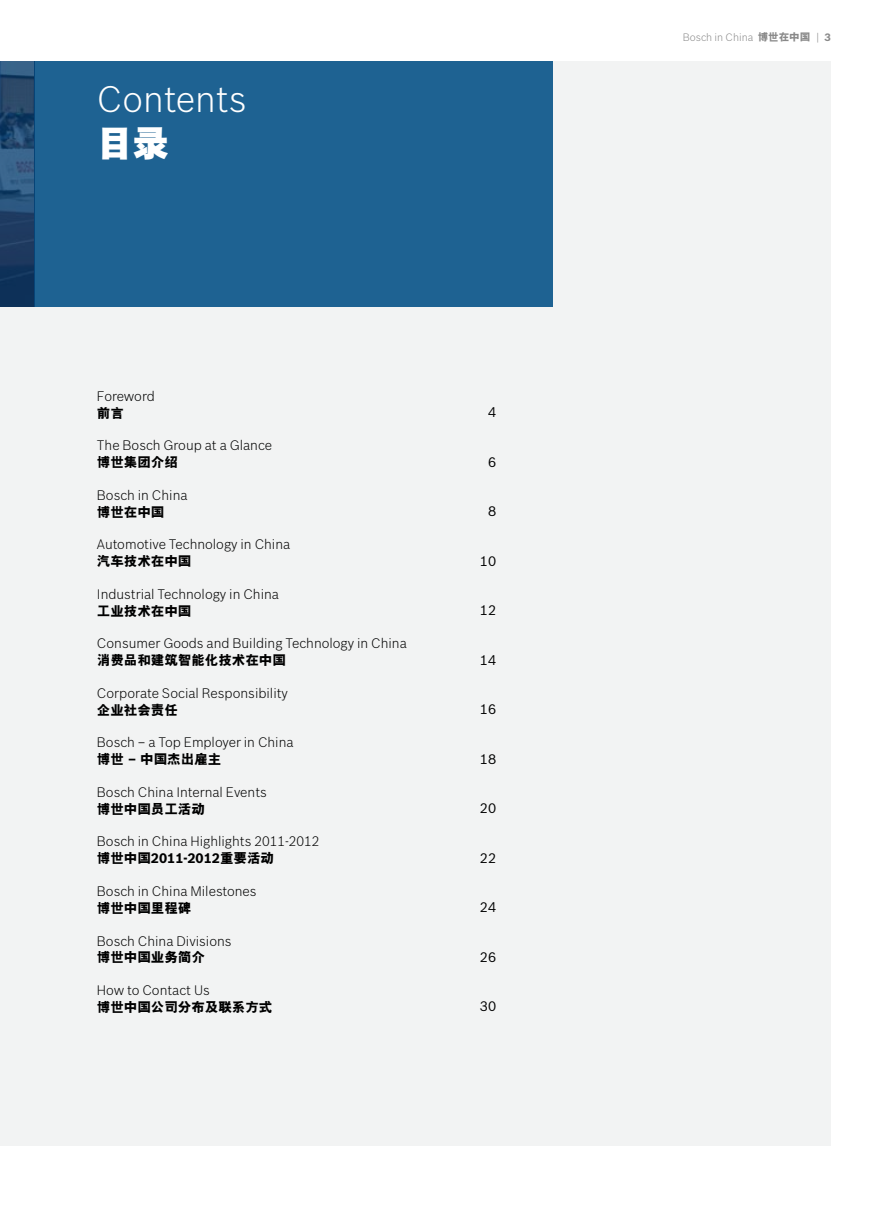
<style>
.page{position:relative;width:893px;height:1208px;background:#fff}
.page>*{position:absolute;margin:0;border:0;box-sizing:border-box;transform-origin:0 0}
.t1{font:300 36px "Bosch Sans";color:#fff}
.t2{font:36px "H Yb 0 gj";color:#fff}
.t3{font:300 13.5px/16.4px "Bosch Sans";color:#000}
.t4{font:13.5px "H Yb 9 gj";color:#000}
.t5{font:13.5px "Bosch Sans";color:#000}
.t6{font:300 10.5px "Bosch Sans";color:#898989}
.s1{font-family:"Bosch Sans";font-weight:700}
.s2{font-family:"H Yb 9 gj";font-weight:400}
.s3{font-weight:700}
</style>
<div class="page">
<div style="left:0;top:61px;width:831px;height:1084px;background:#f2f3f3"></div>
<div style="left:0;top:61px;width:553px;height:245px;background:#1e6292"></div>
<svg style="left:0;top:61px;width:34px;height:245px;background:#23466d"></svg>
<h1 class="t1" style="left:97px;top:77px;width:152px">Contents</h1>
<h1 class="t2" style="left:97px;top:125px;width:73px">目录</h1>
<p class="t3" style="left:97px;top:387px;width:59px">Foreword</p>
<p class="t4" style="left:97px;top:406px;width:28px">前言</p>
<p class="t3" style="left:97px;top:437px;width:177px">The Bosch Group at a Glance</p>
<p class="t4" style="left:97px;top:455px;width:82px">博世集团介绍</p>
<p class="t3" style="left:97px;top:486px;width:92px">Bosch in China</p>
<p class="t4" style="left:97px;top:505px;width:69px">博世在中国</p>
<p class="t3" style="left:97px;top:536px;width:195px">Automotive Technology in China</p>
<p class="t4" style="left:97px;top:554px;width:96px">汽车技术在中国</p>
<p class="t3" style="left:97px;top:585px;width:183px">Industrial Technology in China</p>
<p class="t4" style="left:97px;top:604px;width:96px">工业技术在中国</p>
<p class="t3" style="left:97px;top:635px;width:311px">Consumer Goods and Building Technology in China</p>
<p class="t4" style="left:97px;top:653px;width:190px">消费品和建筑智能化技术在中国</p>
<p class="t3" style="left:97px;top:684px;width:193px">Corporate Social Responsibility</p>
<p class="t4" style="left:97px;top:703px;width:82px">企业社会责任</p>
<p class="t3" style="left:97px;top:734px;width:198px">Bosch – a Top Employer in China</p>
<p class="t4" style="left:97px;top:752px;width:126px">博世 <span class="s1">–</span> 中国杰出雇主</p>
<p class="t3" style="left:97px;top:783px;width:172px">Bosch China Internal Events</p>
<p class="t4" style="left:97px;top:802px;width:109px">博世中国员工活动</p>
<p class="t3" style="left:97px;top:833px;width:224px">Bosch in China Highlights 2011-2012<span class="s2">博世中国</span><span class="s3">2011-2012</span><span class="s2">重要活动</span></p>
<p class="t3" style="left:97px;top:882px;width:161px">Bosch in China Milestones</p>
<p class="t4" style="left:97px;top:901px;width:96px">博世中国里程碑</p>
<p class="t3" style="left:97px;top:932px;width:136px">Bosch China Divisions</p>
<p class="t4" style="left:97px;top:950px;width:110px">博世中国业务简介</p>
<p class="t3" style="left:97px;top:981px;width:114px">How to Contact Us</p>
<p class="t4" style="left:97px;top:1000px;width:177px">博世中国公司分布及联系方式</p>
<p class="t5" style="left:488px;top:404px;width:10px">4</p>
<p class="t5" style="left:488px;top:453px;width:10px">6</p>
<p class="t5" style="left:488px;top:503px;width:10px">8</p>
<p class="t5" style="left:480px;top:552px;width:18px">10</p>
<p class="t5" style="left:480px;top:602px;width:18px">12</p>
<p class="t5" style="left:480px;top:651px;width:18px">14</p>
<p class="t5" style="left:480px;top:701px;width:18px">16</p>
<p class="t5" style="left:480px;top:750px;width:18px">18</p>
<p class="t5" style="left:480px;top:800px;width:18px">20</p>
<p class="t5" style="left:480px;top:849px;width:18px">22</p>
<p class="t5" style="left:480px;top:899px;width:18px">24</p>
<p class="t5" style="left:480px;top:948px;width:18px">26</p>
<p class="t5" style="left:480px;top:998px;width:18px">30</p>
<p class="t6" style="left:683px;top:31px;width:150px">Bosch in China <span class="s2">博世在中国</span> | <span class="s3">3</span></p>
</div>
